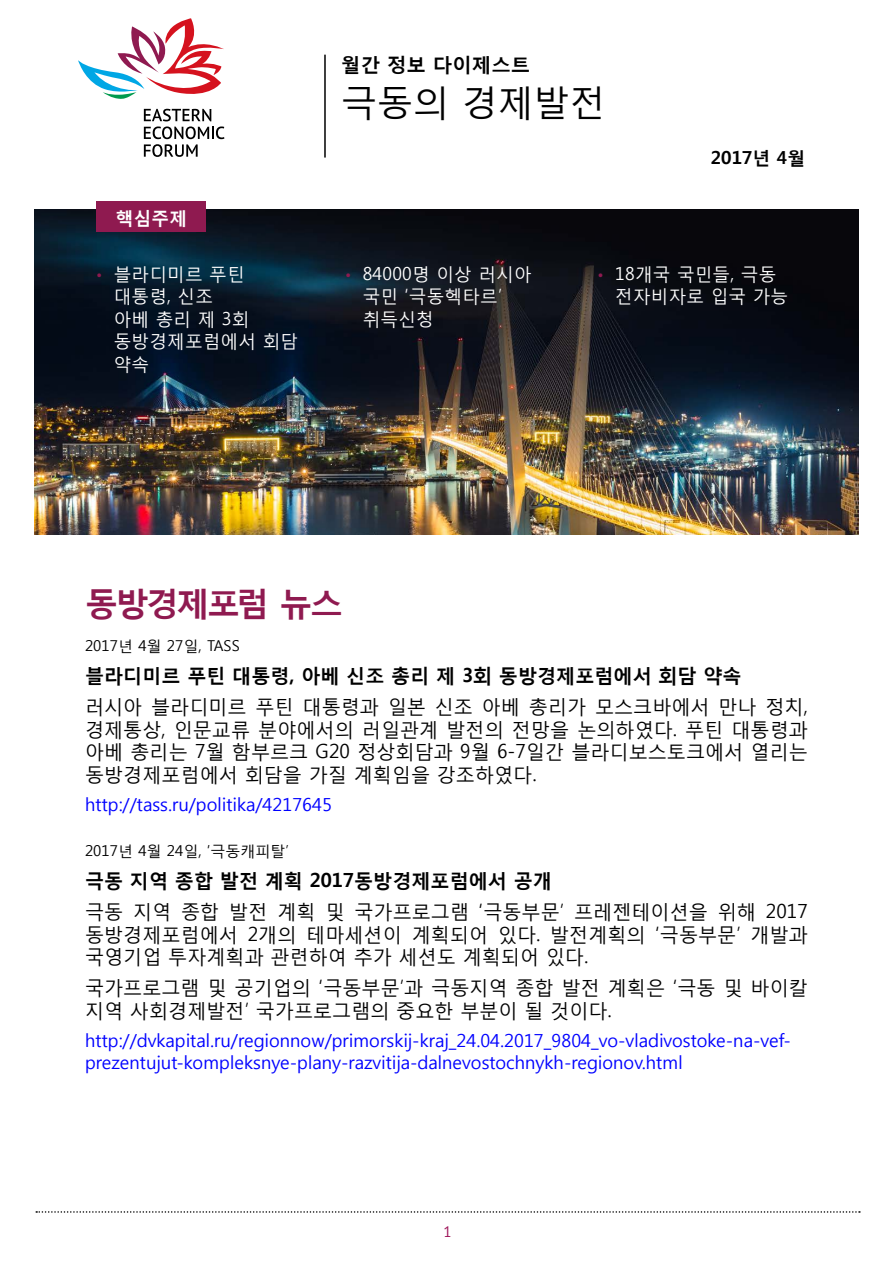
<style>
.page{position:relative;width:893px;height:1263px;background:#fff}
.page>*{position:absolute;margin:0;border:0;box-sizing:border-box;transform-origin:0 0}
.t1{font:36px "Malgun Gothic";color:#000}
.t2{font:700 33px "Malgun Gothic";letter-spacing:-.075em;color:#8f1a50}
.t3{font:19.5px/22.5px "Malgun Gothic";color:#000;text-align:justify}
.t4{font:700 19.5px "Malgun Gothic";color:#000}
.t5{font:18px/21.6px "Malgun Gothic";color:#00f}
.t6{font:18px/22.5px "Malgun Gothic";letter-spacing:.01em;color:#fff}
.t7{font:700 18px "Malgun Gothic";color:#000}
.t8{font:700 18px "Malgun Gothic";color:#fff}
.t9{font:15px "Malgun Gothic";color:#000}
.t10{font:15px "PT Sans";color:#9e1459}
.s1{font-family:"Myriad Pro";color:#8f1a50}
</style>
<div class="page">
<svg style="left:36px;top:1211px;width:824px;height:2px"></svg>
<img style="left:34px;top:209px;width:825px;height:326px">
<hr style="left:324px;top:55px;width:2px;height:103px;background:#000">
<svg style="left:78px;top:18px;width:146px;height:81px"></svg>
<svg style="left:144px;top:109px;width:80px;height:48px"></svg>
<div style="left:97px;top:201px;width:109px;height:31px;background:#8f1a50"></div>
<p class="t8" style="left:116px;top:207px;width:73px">핵심주제</p>
<p class="t4" style="left:341px;top:52px;width:191px">월간 정보 다이제스트</p>
<h1 class="t1" style="left:341px;top:80px;width:266px">극동의 경제발전</h1>
<p class="t7" style="left:711px;top:147px;width:96px">2017년 4월</p>
<p class="t6" style="left:114px;top:262px;width:186px;text-indent:-17px"><span class="s1">•</span> 블라디미르 푸틴 대통령, 신조<br>아베 총리 제 3회 동방경제포럼에서 회담 약속</p>
<p class="t6" style="left:363px;top:262px;width:170px;text-indent:-17px"><span class="s1">•</span> 84000명 이상 러시아 국민 ‘극동헥타르’ 취득신청</p>
<p class="t6" style="left:615px;top:262px;width:174px;text-indent:-17px"><span class="s1">•</span> 18개국 국민들, 극동 전자비자로 입국 가능</p>
<h2 class="t2" style="left:85px;top:583px;width:260px">동방경제포럼 뉴스</h2>
<p class="t9" style="left:85px;top:637px;width:156px">2017년 4월 27일, TASS</p>
<p class="t4" style="left:85px;top:664px;width:658px">블라디미르 푸틴 대통령, 아베 신조 총리 제 3회 동방경제포럼에서 회담 약속</p>
<p class="t3" style="left:85px;top:695px;width:724px">러시아 블라디미르 푸틴 대통령과 일본 신조 아베 총리가 모스크바에서 만나 정치, 경제통상, 인문교류 분야에서의 러일관계 발전의 전망을 논의하였다. 푸틴 대통령과 아베 총리는 7월 함부르크 G20 정상회담과 9월 6-7일간 블라디보스토크에서 열리는 동방경제포럼에서 회담을 가질 계획임을 강조하였다.</p>
<p class="t5" style="left:85px;top:794px;width:248px">http://tass.ru/politika/4217645</p>
<p class="t9" style="left:85px;top:842px;width:205px">2017년 4월 24일, ‘극동캐피탈’</p>
<p class="t4" style="left:85px;top:869px;width:468px">극동 지역 종합 발전 계획 2017동방경제포럼에서 공개</p>
<p class="t3" style="left:85px;top:900px;width:724px">극동 지역 종합 발전 계획 및 국가프로그램 ‘극동부문’ 프레젠테이션을 위해 2017 동방경제포럼에서 2개의 테마세션이 계획되어 있다. 발전계획의 ‘극동부문’ 개발과 국영기업 투자계획과 관련하여 추가 세션도 계획되어 있다.</p>
<p class="t3" style="left:85px;top:976px;width:724px">국가프로그램 및 공기업의 ‘극동부문’과 극동지역 종합 발전 계획은 ‘극동 및 바이칼 지역 사회경제발전’ 국가프로그램의 중요한 부분이 될 것이다.</p>
<p class="t5" style="left:85px;top:1030px;width:707px">http://dvkapital.ru/regionnow/primorskij-kraj_24.04.2017_9804_vo-vladivostoke-na-vef&shy;prezentujut-kompleksnye-plany-razvitija-dalnevostochnykh-regionov.html</p>
<p class="t10" style="left:443px;top:1222px;width:10px">1</p>
</div>
